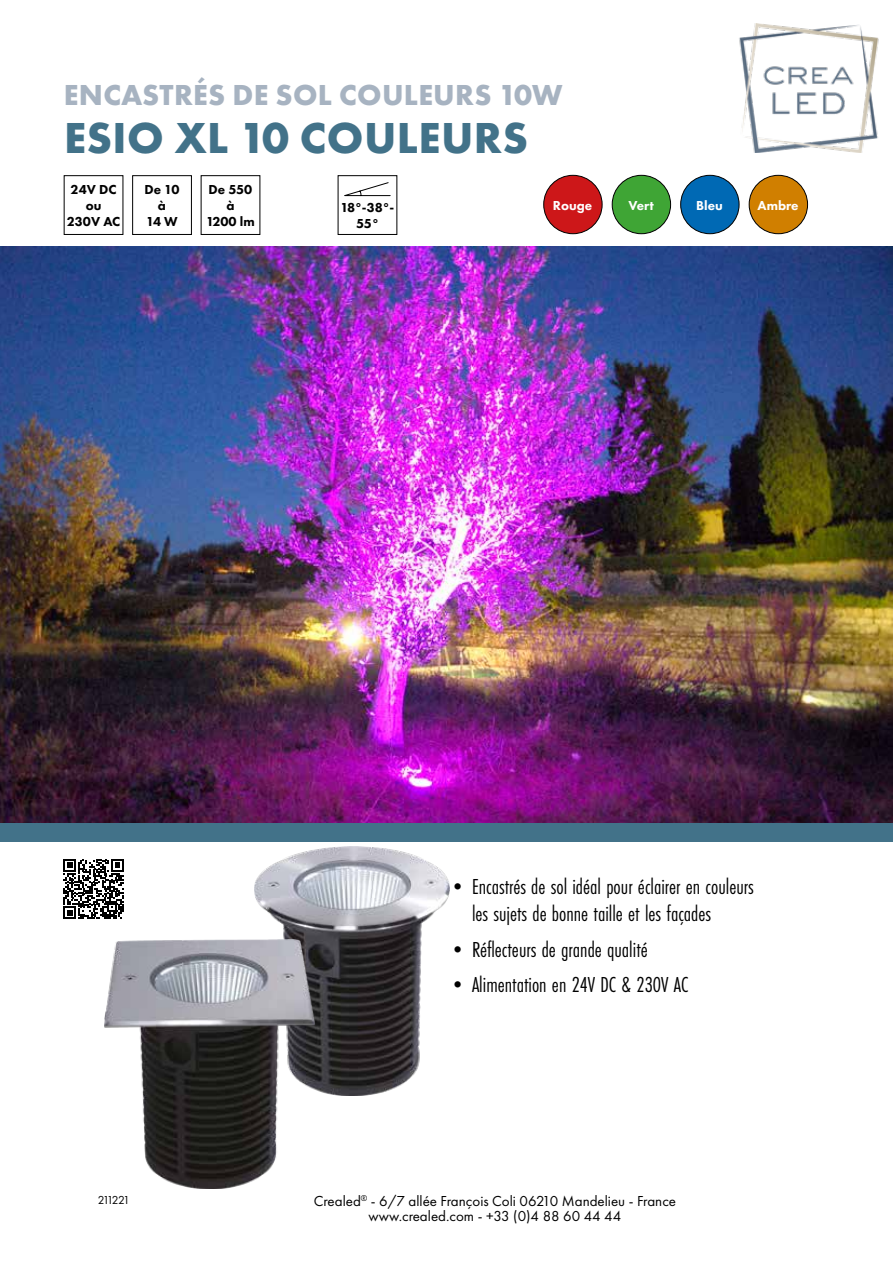
<style>
.page{position:relative;width:893px;height:1263px;background:#fff}
.page>*{position:absolute;margin:0;border:0;box-sizing:border-box;transform-origin:0 0}
.t1{font:700 45px "Futura PT";letter-spacing:.01em;color:#427289}
.t2{font:700 30px "Futura PT";letter-spacing:.01em;color:#a7b3c1}
.t3{font:22.5px/27px "Futura PT Cond";color:#000}
.t4{font:15px/15px "Futura PT";color:#000;text-align:center}
.t5{font:800 13.5px/16.2px "Futura PT";color:#000;text-align:center}
.t6{font:800 13.5px "Futura PT";color:#fff}
.t7{font:12px "Futura PT";letter-spacing:-.15em;color:#000}
</style>
<div class="page">
<img style="left:0;top:247px;width:893px;height:576px">
<div style="left:132px;top:175px;width:60px;height:60px;border:1px solid #000"></div>
<div style="left:201px;top:175px;width:59px;height:60px;border:1px solid #000"></div>
<svg style="left:344px;top:182px;width:47px;height:14px"></svg>
<div style="left:338px;top:175px;width:59px;height:60px;border:1px solid #000"></div>
<div style="left:64px;top:175px;width:59px;height:60px;border:1px solid #000"></div>
<svg style="left:64px;top:859px;width:59px;height:60px"></svg>
<div style="left:544px;top:175px;width:58px;height:59px;background:#cd1719;border-radius:50%"></div>
<div style="left:543px;top:175px;width:59px;height:59px;border:1px solid #000;border-radius:50%"></div>
<div style="left:612px;top:175px;width:59px;height:59px;background:#3fa535;border-radius:50%"></div>
<div style="left:612px;top:175px;width:59px;height:59px;border:1px solid #000;border-radius:50%"></div>
<div style="left:681px;top:175px;width:58px;height:59px;background:#0069b4;border-radius:50%"></div>
<div style="left:680px;top:175px;width:59px;height:59px;border:1px solid #000;border-radius:50%"></div>
<div style="left:749px;top:175px;width:58px;height:59px;background:#d07f00;border-radius:50%"></div>
<div style="left:749px;top:175px;width:59px;height:59px;border:1px solid #000;border-radius:50%"></div>
<div style="left:0;top:823px;width:893px;height:18px;background:#427289"></div>
<img style="left:255px;top:847px;width:195px;height:249px">
<img style="left:105px;top:939px;width:209px;height:250px">
<img style="left:739px;top:23px;width:140px;height:129px">
<h2 class="t2" style="left:64px;top:76px;width:500px">ENCASTRÉS DE SOL COULEURS 10W</h2>
<h1 class="t1" style="left:64px;top:109px;width:466px">ESIO XL 10 COULEURS</h1>
<p class="t5" style="left:67px;top:181px;width:55px">24V DC ou<br>230V AC</p>
<p class="t5" style="left:145px;top:181px;width:36px">De 10 à<br>14 W</p>
<p class="t5" style="left:206px;top:181px;width:50px">De 550 à<br>1200 lm</p>
<p class="t5" style="left:341px;top:199px;width:55px">18°-38°-<br>55°</p>
<p class="t6" style="left:553px;top:197px;width:41px">Rouge</p>
<p class="t6" style="left:628px;top:197px;width:27px">Vert</p>
<p class="t6" style="left:696px;top:197px;width:28px">Bleu</p>
<p class="t6" style="left:757px;top:197px;width:43px">Ambre</p>
<p class="t3" style="left:472px;top:873px;width:283px;text-indent:-26px">•Encastrés de sol idéal pour éclairer en couleurs les sujets de bonne taille et les façades</p>
<p class="t3" style="left:446px;top:936px;width:203px">•Réflecteurs de grande qualité</p>
<p class="t3" style="left:446px;top:971px;width:243px">•Alimentation en 24V DC &amp; 230V AC</p>
<p class="t7" style="left:98px;top:1193px;width:34px">211221</p>
<p class="t4" style="left:314px;top:1194px;width:364px">Crealed<sup>®</sup> - 6/7 allée François Coli 06210 Mandelieu - France www.crealed.com - +33 (0)4 88 60 44 44</p>
</div>
